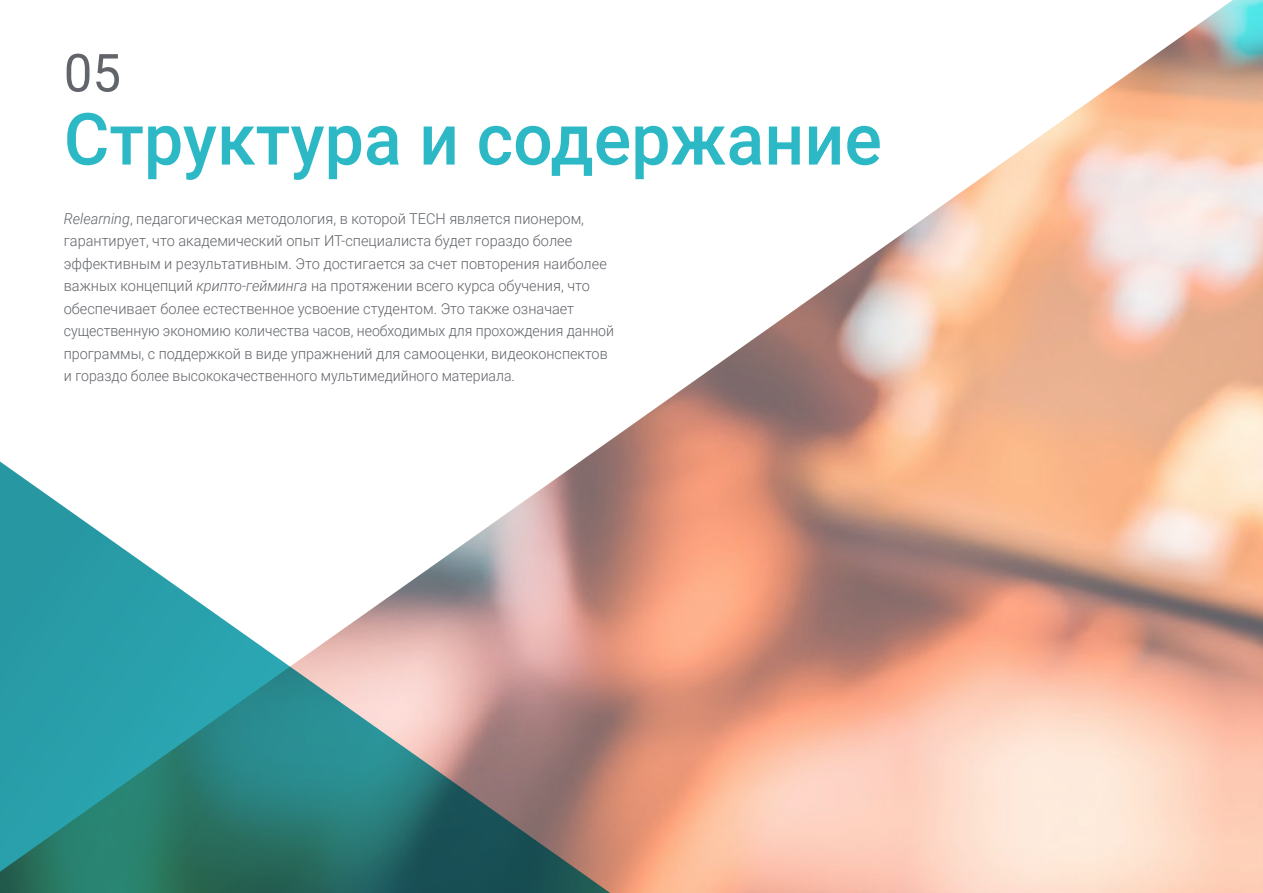
<style>
.page{position:relative;width:1263px;height:893px;background:#fff}
.page>*{position:absolute;margin:0;border:0;box-sizing:border-box;transform-origin:0 0}
.t1{font:500 72px "Roboto";color:#2db8c5}
.t2{font:52.5px "Roboto";color:#61646a}
.t3{font:300 15px/22.5px "Roboto";color:#61646a}
.s1{font-style:italic}
</style>
<div class="page">
<img style="left:602px;top:0;width:661px;height:893px">
<svg style="left:0;top:446px;width:640px;height:447px"></svg>
<h2 class="t2" style="left:64px;top:36px;width:59px">05</h2>
<h1 class="t1" style="left:64px;top:89px;width:820px">Структура и содержание</h1>
<p class="t3" style="left:64px;top:207px;width:552px"><span class="s1">Relearning</span>, педагогическая методология, в которой TECH является пионером, гарантирует, что академический опыт ИТ-специалиста будет гораздо более эффективным и результативным. Это достигается за счет повторения наиболее важных концепций <span class="s1">крипто-гейминга</span> на протяжении всего курса обучения, что обеспечивает более естественное усвоение студентом. Это также означает существенную экономию количества часов, необходимых для прохождения данной программы, с поддержкой в виде упражнений для самооценки, видеоконспектов и гораздо более высококачественного мультимедийного материала.</p>
</div>
